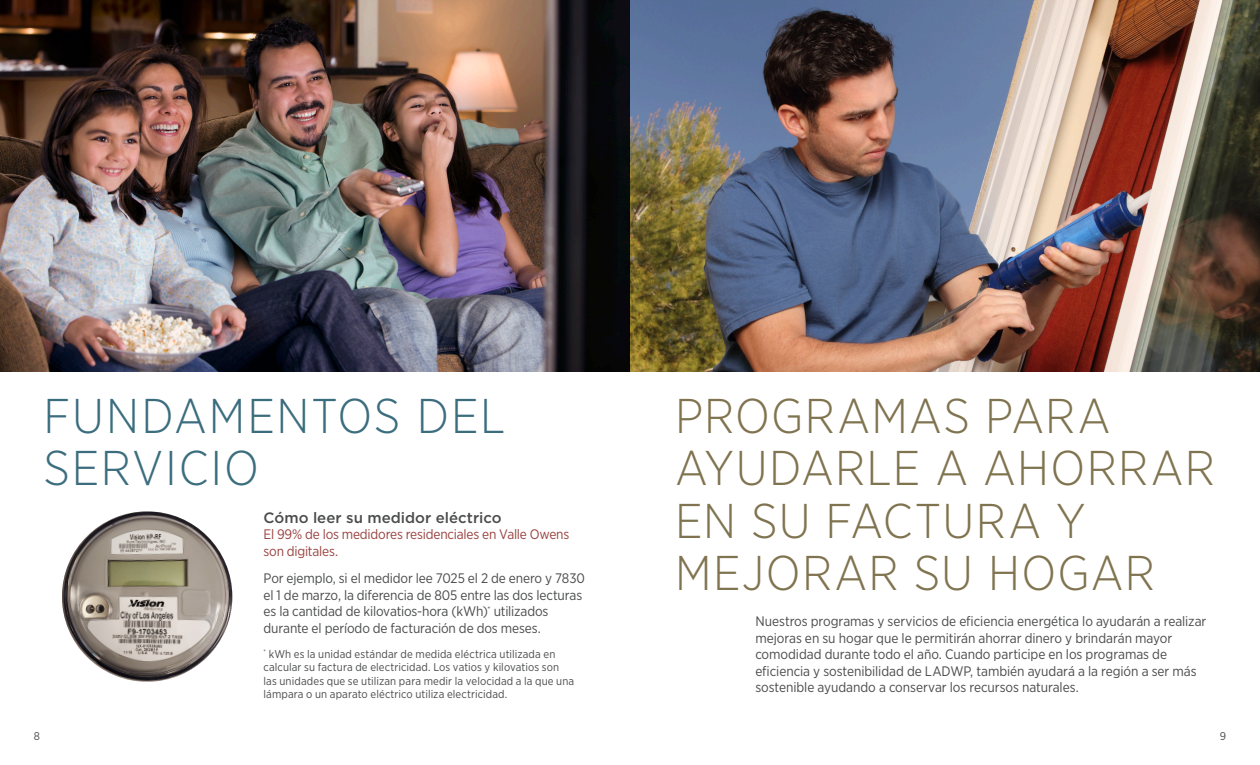
<style>
.page{position:relative;width:1260px;height:765px;background:#fff}
.page>*{position:absolute;margin:0;border:0;box-sizing:border-box;transform-origin:0 0}
.t1{font:300 48.75px/52.5px "Gotham Narrow";letter-spacing:.025em;color:#80734f}
.t2{font:300 48.75px/52.5px "Gotham Narrow";letter-spacing:.035em;color:#3b6d7e}
.t3{font:500 15px "Gotham";color:#4b4c4d}
.t4{font:13.75px/16.5px "Gotham Narrow";letter-spacing:-.005em;color:#4b4c4d}
.t5{font:13.75px/16.5px "Gotham Narrow";letter-spacing:-.015em;color:#994340}
.t6{font:11.25px/13.5px "Gotham Narrow";letter-spacing:.01em;color:#4b4c4d}
</style>
<div class="page">
<img style="left:0;top:0;width:630px;height:371px">
<img style="left:630px;top:0;width:630px;height:371px">
<img style="left:62px;top:511px;width:170px;height:171px;border-radius:85px">
<h1 class="t2" style="left:43px;top:388px;width:463px">FUNDAMENTOS DEL<br>SERVICIO</h1>
<p class="t3" style="left:264px;top:508px;width:240px">Cómo leer su medidor eléctrico</p>
<p class="t5" style="left:264px;top:526px;width:307px">El 99% de los medidores residenciales en Valle Owens son digitales.</p>
<p class="t4" style="left:264px;top:570px;width:323px">Por ejemplo, si el medidor lee 7025 el 2 de enero y 7830 el 1 de marzo, la diferencia de 805 entre las dos lecturas es la cantidad de kilovatios-hora (kWh)<sup>*</sup> utilizados durante el período de facturación de dos meses.</p>
<p class="t6" style="left:264px;top:647px;width:312px"><sup>*</sup> kWh es la unidad estándar de medida eléctrica utilizada en calcular su factura de electricidad. Los vatios y kilovatios son las unidades que se utilizan para medir la velocidad a la que una lámpara o un aparato eléctrico utiliza electricidad.</p>
<h1 class="t1" style="left:675px;top:388px;width:541px">PROGRAMAS PARA<br>AYUDARLE A AHORRAR<br>EN SU FACTURA Y<br>MEJORAR SU HOGAR</h1>
<p class="t4" style="left:755px;top:613px;width:453px">Nuestros programas y servicios de eficiencia energética lo ayudarán a realizar mejoras en su hogar que le permitirán ahorrar dinero y brindarán mayor comodidad durante todo el año. Cuando participe en los programas de eficiencia y sostenibilidad de LADWP, también ayudará a la región a ser más sostenible ayudando a conservar los recursos naturales.</p>
<p class="t6" style="left:34px;top:729px;width:8px">8</p>
<p class="t6" style="left:1220px;top:729px;width:8px">9</p>
</div>
